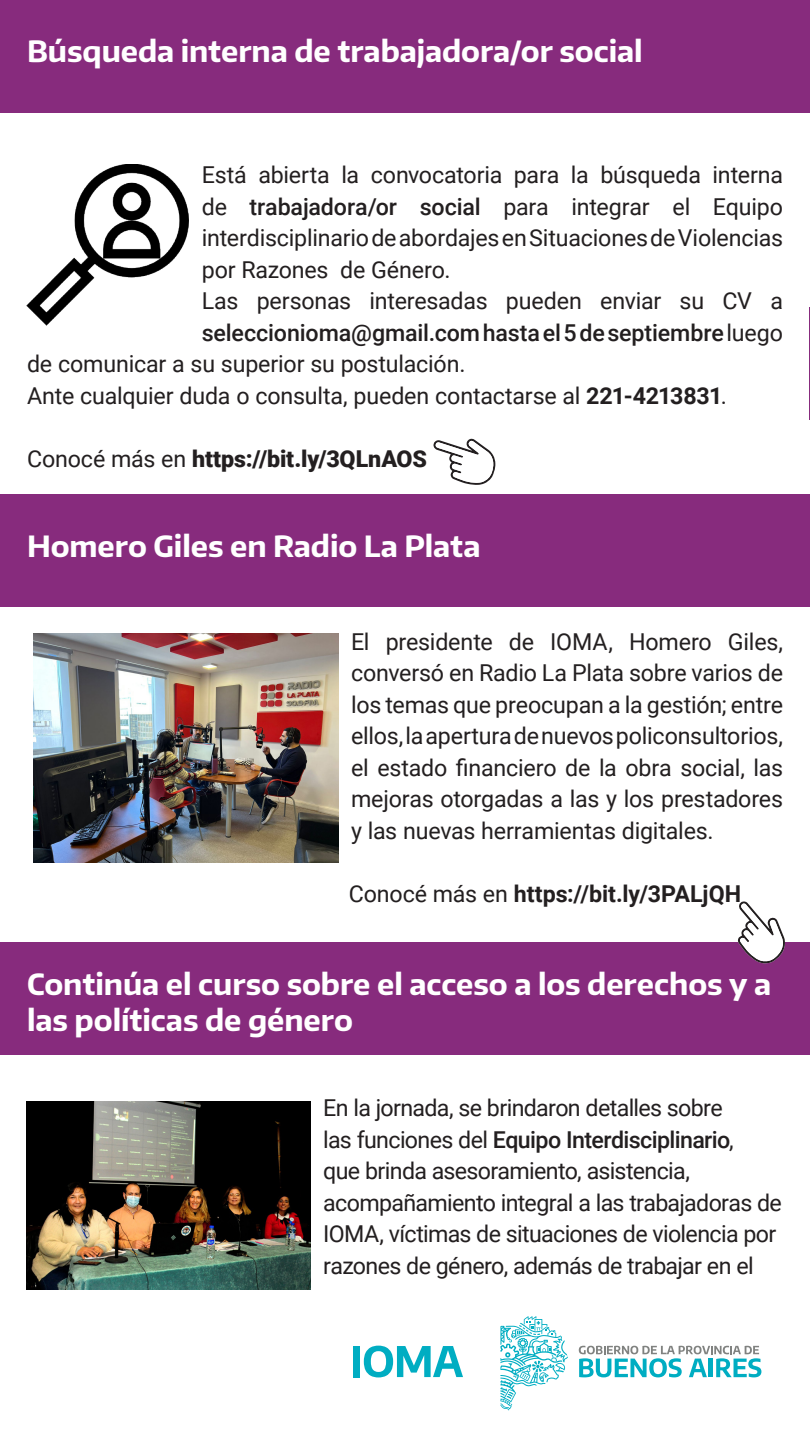
<style>
.page{position:relative;width:810px;height:1440px;background:#fff}
.page>*{position:absolute;margin:0;border:0;box-sizing:border-box;transform-origin:0 0}
.t1{font:700 29.25px/35.2px "Encode Sans";letter-spacing:-.005em;color:#fff}
.t2{font:23.25px/31.5px "Roboto";letter-spacing:-.01em;color:#231f20;text-align:justify}
.t3{font:23.25px/31.5px "Roboto";letter-spacing:-.03em;color:#231f20}
.t4{font:500 23.25px "Roboto";letter-spacing:-.005em;color:#231f20}
.t5{font:900 23.25px "Roboto";letter-spacing:-.005em;color:#231f20}
.t6{font:700 23.25px "Roboto";letter-spacing:-.005em;color:#231f20}
.s1{font-weight:500}
.s2{font-weight:400}
.s3{font-weight:700}
</style>
<div class="page">
<div style="left:353px;top:1346px;width:7px;height:31px;background:#00adc2"></div>
<svg style="left:364px;top:1346px;width:99px;height:31px"></svg>
<svg style="left:500px;top:1316px;width:68px;height:94px"></svg>
<svg style="left:579px;top:1346px;width:182px;height:31px"></svg>
<div style="left:0;top:943px;width:810px;height:112px;background:#872b7d"></div>
<div style="left:0;top:494px;width:810px;height:112px;background:#872b7d"></div>
<hr style="left:809px;top:308px;width:1px;height:112px;background:#872b7d">
<div style="left:0;top:0;width:810px;height:112px;background:#872b7d"></div>
<img style="left:33px;top:634px;width:305px;height:228px">
<img style="left:27px;top:1102px;width:283px;height:188px">
<svg style="left:433px;top:438px;width:62px;height:47px"></svg>
<img style="left:27px;top:164px;width:162px;height:162px">
<svg style="left:737px;top:901px;width:48px;height:63px"></svg>
<p class="t1" style="left:27px;top:32px;width:617px">Búsqueda interna de trabajadora/or social</p>
<p class="t2" style="left:202px;top:158px;width:583px">Está abierta la convocatoria para la búsqueda interna</p>
<p class="t2" style="left:202px;top:190px;width:583px">de <span class="s1">trabajadora/or social</span> para integrar el Equipo</p>
<p class="t2" style="left:202px;top:221px;width:583px">interdisciplinario de abordajes en Situaciones de Violencias</p>
<p class="t2" style="left:202px;top:253px;width:250px">por Razones de Género.</p>
<p class="t2" style="left:202px;top:284px;width:583px">Las personas interesadas pueden enviar su CV a</p>
<p class="t4" style="left:202px;top:316px;width:583px">seleccionioma@gmail.com hasta el 5 de septiembre <span class="s2">luego</span></p>
<p class="t2" style="left:27px;top:347px;width:440px">de comunicar a su superior su postulación.</p>
<p class="t2" style="left:27px;top:379px;width:701px">Ante cualquier duda o consulta, pueden contactarse al <span class="s3">221-4213831</span>.</p>
<p class="t5" style="left:27px;top:442px;width:401px"><span class="s2">Conocé más en</span> https://bit.ly/3QLnAOS</p>
<p class="t1" style="left:27px;top:527px;width:455px">Homero Giles en Radio La Plata</p>
<p class="t2" style="left:351px;top:625px;width:434px">El presidente de IOMA, Homero Giles, conversó en Radio La Plata sobre varios de los temas que preocupan a la gestión; entre ellos, la apertura de nuevos policonsultorios, el estado financiero de la obra social, las mejoras otorgadas a las y los prestadores y las nuevas herramientas digitales.</p>
<p class="t6" style="left:349px;top:877px;width:394px"><span class="s2">Conocé más en</span> https://bit.ly/3PALjQH</p>
<p class="t1" style="left:27px;top:966px;width:746px">Continúa el curso sobre el acceso a los derechos y a las políticas de género</p>
<p class="t3" style="left:323px;top:1091px;width:460px">En la jornada, se brindaron detalles sobre<br>las funciones del <span class="s1">Equipo Interdisciplinario</span>,<br>que brinda asesoramiento, asistencia, acompañamiento integral a las trabajadoras de IOMA, víctimas de situaciones de violencia por razones de género, además de trabajar en el</p>
</div>
